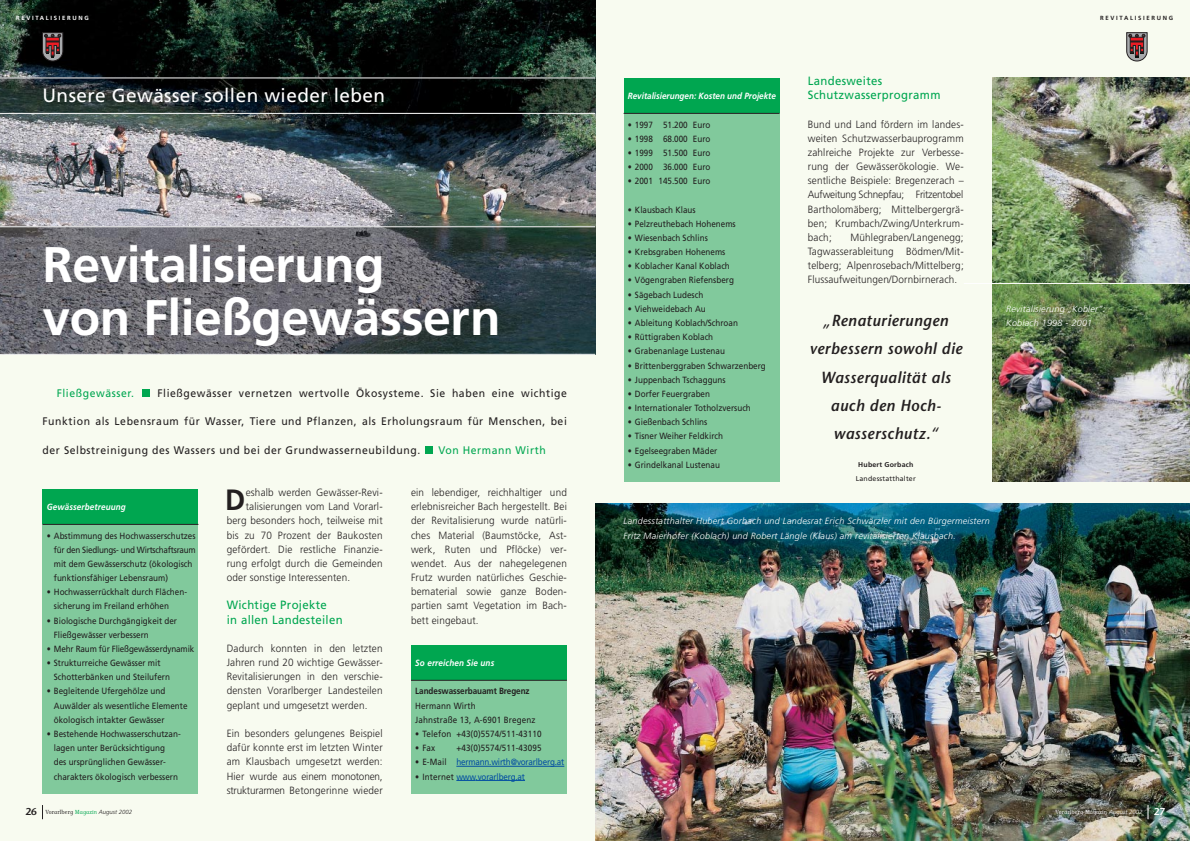
<style>
.page{position:relative;width:1190px;height:841px;background:#f8fbf0}
.page>*{position:absolute;margin:0;border:0;box-sizing:border-box;transform-origin:0 0}
.t1{font:700 50px/53px "Frutiger";letter-spacing:-.01em;color:#fff}
.t2{font:700 29.3px "Frutiger";color:#231f20;scale:.95 1}
.t3{font:19px "Frutiger";letter-spacing:.02em;color:#fff}
.t4{font:italic 600 16px/28.3px "Stone Sans";letter-spacing:.03em;color:#231f20;text-align:center;scale:.95 1}
.t5{font:12px/14.2px "Frutiger";letter-spacing:.03em;color:#00a650;scale:.95 1}
.t6{font:11px "Frutiger";letter-spacing:.055em;color:#231f20;scale:.95 1}
.t7{font:11px "Frutiger";letter-spacing:.055em;color:#00a650;scale:.95 1}
.t8{font:300 10.5px/14.2px "Frutiger";letter-spacing:.015em;color:#231f20;text-align:justify;scale:.95 1}
.t9{font:9px/14.2px "Frutiger";color:#231f20;scale:.9 1}
.t10{font:italic 300 9px/14.2px "Frutiger";letter-spacing:.03em;color:#fff}
.t11{font:italic 700 9px "Frutiger";color:#fff;scale:.9 1}
.t12{font:9px "Frutiger";letter-spacing:-.02em;color:#034ea2;scale:.9 1}
.t13{font:700 9px "Frutiger";letter-spacing:-.005em;color:#231f20;scale:.9 1}
.t14{font:7px "Frutiger";letter-spacing:.03em;color:#231f20}
.t15{font:700 7px "Frutiger";letter-spacing:.03em;color:#231f20}
.t16{font:300 6px "Vorarlberger";letter-spacing:.03em;color:#fff;scale:.9 1}
.t17{font:300 6px "Vorarlberger";letter-spacing:.03em;color:#231f20;scale:.9 1}
.t18{font:700 6px "Frutiger";letter-spacing:.28em;color:#231f20}
.t19{font:700 6px "Frutiger";letter-spacing:.28em;color:#fff}
.s1{font-family:"Stone Sans";font-weight:600;font-size:10px}
.s2{color:#00a650}
.s3{font-family:"Frutiger";font-style:italic}
.s4{color:#231f20}
</style>
<div class="page">
<img style="left:595px;top:503px;width:595px;height:338px">
<img style="left:0;top:0;width:595px;height:227px">
<img style="left:0;top:79px;width:595px;height:34px">
<img style="left:0;top:228px;width:595px;height:126px">
<svg style="left:1148px;top:805px;width:1px;height:14px"></svg>
<svg style="left:1126px;top:32px;width:22px;height:29px"></svg>
<svg style="left:42px;top:805px;width:1px;height:14px"></svg>
<svg style="left:42px;top:32px;width:21px;height:29px"></svg>
<div style="left:425px;top:446px;width:8px;height:8px;background:#00a650"></div>
<div style="left:142px;top:389px;width:8px;height:8px;background:#00a650"></div>
<hr style="left:0;top:78px;width:595px;height:1px;background:#fff">
<hr style="left:0;top:113px;width:595px;height:1px;background:#fff">
<hr style="left:0;top:227px;width:595px;height:1px;background:#fff">
<hr style="left:0;top:354px;width:595px;height:1px;background:#fff">
<img style="left:992px;top:78px;width:198px;height:205px">
<img style="left:992px;top:284px;width:198px;height:198px">
<div style="left:43px;top:489px;width:155px;height:35px;background:#00a650"></div>
<div style="left:43px;top:524px;width:155px;height:270px;background:#81c99c"></div>
<hr style="left:43px;top:524px;width:155px;height:1px;background:#231f20">
<div style="left:624px;top:78px;width:156px;height:35px;background:#00a650"></div>
<div style="left:624px;top:113px;width:156px;height:369px;background:#81c99c"></div>
<hr style="left:624px;top:113px;width:156px;height:1px;background:#231f20">
<div style="left:411px;top:645px;width:156px;height:35px;background:#00a650"></div>
<div style="left:411px;top:680px;width:156px;height:114px;background:#81c99c"></div>
<hr style="left:411px;top:680px;width:156px;height:1px;background:#231f20">
<hr style="left:456px;top:766px;width:108px;height:1px;background:#034ea2">
<svg style="left:456px;top:780px;width:20px;height:1px"></svg>
<hr style="left:476px;top:780px;width:49px;height:1px;background:#034ea2">
<hr style="left:964px;top:283px;width:226px;height:1px;background:#fff">
<p class="t19" style="left:16px;top:16px;width:74px">REVITALISIERUNG</p>
<h3 class="t3" style="left:43px;top:88px;width:344px">Unsere Gewässer sollen wieder leben</h3>
<h1 class="t1" style="left:43px;top:242px;width:460px">Revitalisierung<br>von Fließgewässern</h1>
<p class="t7" style="left:57px;top:389px;width:83px">Fließgewässer.</p>
<p class="t6" style="left:157px;top:389px;width:433px">Fließgewässer vernetzen wertvolle Ökosysteme. Sie haben eine wichtige</p>
<p class="t6" style="left:43px;top:417px;width:554px">Funktion als Lebensraum für Wasser, Tiere und Pflanzen, als Erholungsraum für Menschen, bei</p>
<p class="t6" style="left:43px;top:445px;width:399px">der Selbstreinigung des Wassers und bei der Grundwasserneubildung.</p>
<p class="t7" style="left:438px;top:445px;width:115px">Von Hermann Wirth</p>
<p class="t11" style="left:47px;top:503px;width:89px">Gewässerbetreuung</p>
<p class="t9" style="left:54px;top:529px;width:159px;text-indent:-7px">• Abstimmung des Hochwasserschutzes für den Siedlungs- und Wirtschaftsraum mit dem Gewässerschutz (ökologisch funktionsfähiger Lebensraum)</p>
<p class="t9" style="left:54px;top:586px;width:149px;text-indent:-7px">• Hochwasserrückhalt durch Flächen&shy;sicherung im Freiland erhöhen</p>
<p class="t9" style="left:54px;top:614px;width:138px;text-indent:-7px">• Biologische Durchgängigkeit der<br>Fließgewässer verbessern</p>
<p class="t9" style="left:47px;top:642px;width:165px">• Mehr Raum für Fließgewässerdynamik</p>
<p class="t9" style="left:54px;top:657px;width:130px;text-indent:-7px">• Strukturreiche Gewässer mit<br>Schotterbänken und Steilufern</p>
<p class="t9" style="left:54px;top:685px;width:150px;text-indent:-7px">• Begleitende Ufergehölze und<br>Auwälder als wesentliche Elemente ökologisch intakter Gewässer</p>
<p class="t9" style="left:54px;top:727px;width:142px;text-indent:-7px">• Bestehende Hochwasserschutzan&shy;lagen unter Berücksichtigung<br>des ursprünglichen Gewässer&shy;charakters ökologisch verbessern</p>
<p class="t17" style="left:25px;top:810px;width:120px"><span class="s1">26</span> Vorarlberg <span class="s2">Magazin</span> <span class="s3">August 2002</span></p>
<h2 class="t2" style="left:225px;top:488px;width:23px">D</h2>
<p class="t8" style="left:246px;top:486px;width:146px">eshalb werden Gewässer-Revi-</p>
<p class="t8" style="left:246px;top:500px;width:146px">talisierungen vom Land Vorarl-</p>
<p class="t8" style="left:227px;top:514px;width:166px">berg besonders hoch, teilweise mit</p>
<p class="t8" style="left:227px;top:529px;width:166px">bis zu 70 Prozent der Baukosten</p>
<p class="t8" style="left:227px;top:543px;width:166px">gefördert. Die restliche Finanzie-</p>
<p class="t8" style="left:227px;top:557px;width:166px">rung erfolgt durch die Gemeinden</p>
<p class="t8" style="left:227px;top:571px;width:131px">oder sonstige Interessenten.</p>
<p class="t5" style="left:227px;top:599px;width:124px">Wichtige Projekte<br>in allen Landesteilen</p>
<p class="t8" style="left:227px;top:642px;width:166px">Dadurch konnten in den letzten Jahren rund 20 wichtige Gewässer-Revitalisierungen in den verschie&shy;densten Vorarlberger Landesteilen geplant und umgesetzt werden.</p>
<p class="t8" style="left:227px;top:727px;width:166px">Ein besonders gelungenes Beispiel dafür konnte erst im letzten Winter am Klausbach umgesetzt werden:<br>Hier wurde aus einem monotonen, strukturarmen Betongerinne wieder</p>
<p class="t8" style="left:411px;top:486px;width:166px">ein lebendiger, reichhaltiger und erlebnisreicher Bach hergestellt. Bei der Revitalisierung wurde natürli&shy;ches Material (Baumstöcke, Ast&shy;werk, Ruten und Pflöcke) ver&shy;wendet. Aus der nahegelegenen Frutz wurden natürliches Geschie&shy;bematerial sowie ganze Boden&shy;partien samt Vegetation im Bach&shy;bett eingebaut.</p>
<p class="t11" style="left:415px;top:659px;width:89px">So erreichen Sie uns</p>
<p class="t13" style="left:415px;top:688px;width:129px">Landeswasserbauamt Bregenz</p>
<p class="t9" style="left:415px;top:699px;width:135px">Hermann Wirth<br>Jahnstraße 13, A-6901 Bregenz</p>
<p class="t9" style="left:415px;top:727px;width:142px">• Telefon +43(0)5574/511-43110</p>
<p class="t9" style="left:415px;top:742px;width:24px">• Fax</p>
<p class="t9" style="left:456px;top:742px;width:96px">+43(0)5574/511-43095</p>
<p class="t12" style="left:415px;top:759px;width:167px"><span class="s4">• E-Mail</span> hermann.wirth@vorarlberg.at</p>
<p class="t12" style="left:415px;top:773px;width:123px"><span class="s4">• Internet</span> www.vorarlberg.at</p>
<p class="t18" style="left:1100px;top:16px;width:74px">REVITALISIERUNG</p>
<p class="t11" style="left:628px;top:92px;width:166px">Revitalisierungen: Kosten und Projekte</p>
<p class="t9" style="left:628px;top:118px;width:93px">• 1997 51.200 Euro</p>
<p class="t9" style="left:628px;top:132px;width:93px">• 1998 68.000 Euro</p>
<p class="t9" style="left:628px;top:146px;width:93px">• 1999 51.500 Euro</p>
<p class="t9" style="left:628px;top:161px;width:93px">• 2000 36.000 Euro</p>
<p class="t9" style="left:628px;top:175px;width:93px">• 2001 145.500 Euro</p>
<p class="t9" style="left:628px;top:203px;width:77px">• Klausbach Klaus</p>
<p class="t9" style="left:628px;top:217px;width:121px">• Pelzreuthebach Hohenems</p>
<p class="t9" style="left:628px;top:231px;width:90px">• Wiesenbach Schlins</p>
<p class="t9" style="left:628px;top:246px;width:110px">• Krebsgraben Hohenems</p>
<p class="t9" style="left:628px;top:260px;width:115px">• Koblacher Kanal Koblach</p>
<p class="t9" style="left:628px;top:274px;width:119px">• Vögengraben Riefensberg</p>
<p class="t9" style="left:628px;top:288px;width:85px">• Sägebach Ludesch</p>
<p class="t9" style="left:628px;top:302px;width:88px">• Viehweidebach Au</p>
<p class="t9" style="left:628px;top:316px;width:124px">• Ableitung Koblach/Schroan</p>
<p class="t9" style="left:628px;top:331px;width:96px">• Rüttigraben Koblach</p>
<p class="t9" style="left:628px;top:345px;width:109px">• Grabenanlage Lustenau</p>
<p class="t9" style="left:628px;top:359px;width:155px">• Brittenberggraben Schwarzenberg</p>
<p class="t9" style="left:628px;top:373px;width:110px">• Juppenbach Tschagguns</p>
<p class="t9" style="left:628px;top:387px;width:93px">• Dorfer Feuergraben</p>
<p class="t9" style="left:628px;top:401px;width:138px">• Internationaler Totholzversuch</p>
<p class="t9" style="left:628px;top:416px;width:90px">• Gießenbach Schlins</p>
<p class="t9" style="left:628px;top:430px;width:107px">• Tisner Weiher Feldkirch</p>
<p class="t9" style="left:628px;top:444px;width:101px">• Egelseegraben Mäder</p>
<p class="t9" style="left:628px;top:458px;width:104px">• Grindelkanal Lustenau</p>
<p class="t5" style="left:808px;top:75px;width:141px">Landesweites<br>Schutzwasserprogramm</p>
<p class="t8" style="left:808px;top:118px;width:166px">Bund und Land fördern im landes&shy;weiten Schutzwasserbauprogramm zahlreiche Projekte zur Verbesse&shy;rung der Gewässerökologie. We&shy;sentliche Beispiele: Bregenzerach – Aufweitung Schnepfau; Fritzentobel Bartholomäberg; Mittelbergergrä&shy;ben; Krumbach/Zwing/Unterkrum&shy;bach;</p>
<p class="t8" style="left:808px;top:231px;width:166px;text-indent:43px">Mühlegraben/Langenegg; Tagwasserableitung Bödmen/Mit&shy;telberg; Alpenrosebach/Mittelberg; Flussaufweitungen/Dornbirnerach.</p>
<h3 class="t4" style="left:809px;top:308px;width:162px">„Renaturierungen verbessern sowohl die<br>Wasserqualität als auch den Hoch&shy;wasserschutz.“</h3>
<p class="t15" style="left:858px;top:462px;width:57px">Hubert Gorbach</p>
<p class="t14" style="left:856px;top:476px;width:61px">Landesstatthalter</p>
<p class="t10" style="left:624px;top:515px;width:368px">Landesstatthalter Hubert Gorbach und Landesrat Erich Schwärzler mit den Bürgermeistern<br>Fritz Maierhofer (Koblach) und Robert Längle (Klaus) am revitalisierten Klausbach.</p>
<p class="t10" style="left:1006px;top:302px;width:100px">Revitalisierung „Kobler“:<br>Koblach 1998 - 2001</p>
<p class="t16" style="left:1055px;top:810px;width:123px">Vorarlberg Magazin <span class="s3">August 2002</span> <span class="s1">27</span></p>
</div>
